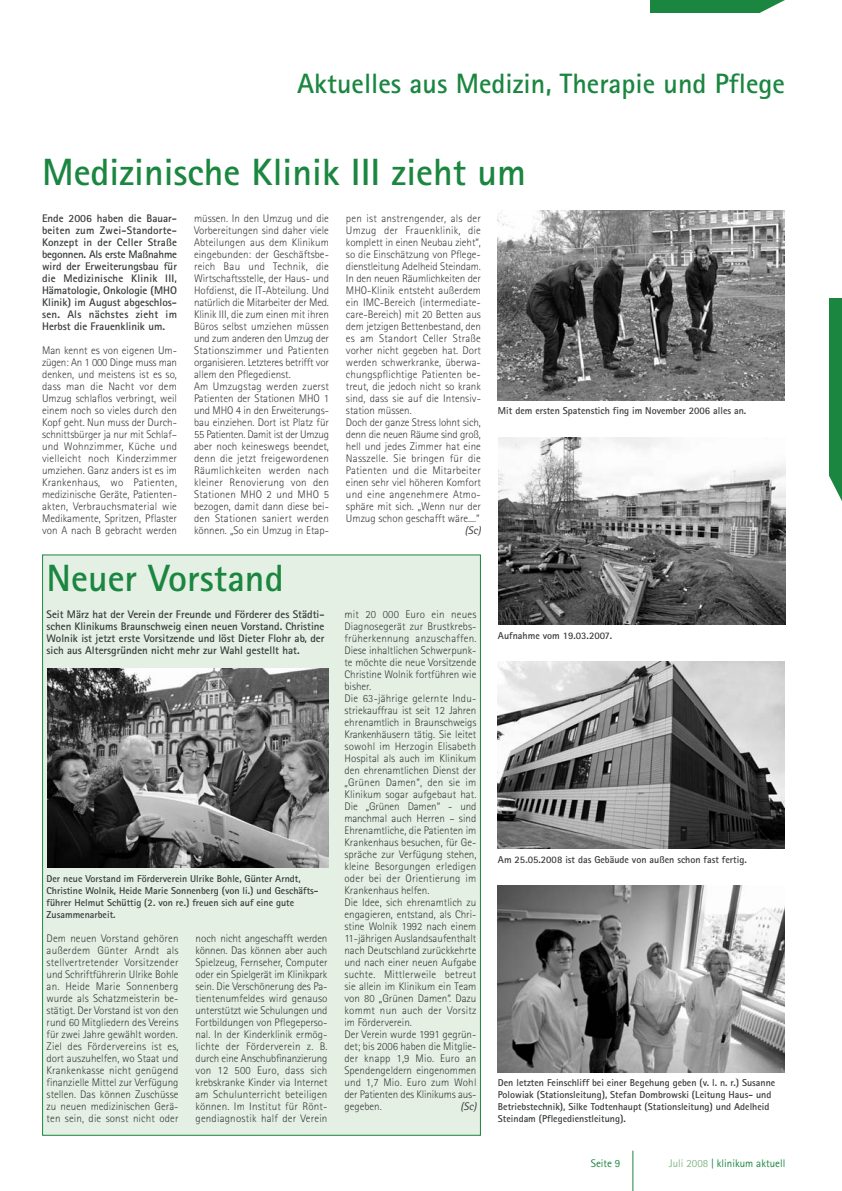
<style>
.page{position:relative;width:842px;height:1191px;background:#fff}
.page>*{position:absolute;margin:0;border:0;box-sizing:border-box;transform-origin:0 0}
.t1{font:700 38px "Rotis Sans Serif";color:#1b8640}
.t2{font:700 28px "Rotis Sans Serif";color:#1b8640}
.t3{font:300 11px/12px "Rotis Sans Serif";color:#383a3b;text-align:justify}
.t4{font:700 11px/12px "Rotis Sans Serif";color:#383a3b;text-align:justify}
.t5{font:11px "Rotis Sans Serif";color:#1b8640}
.t6{font:italic 11px "Rotis Sans Serif";color:#383a3b}
.t7{font:700 10px/12px "Rotis Sans Serif";color:#383a3b}
.s1{color:#86b789}
</style>
<div class="page">
<div style="left:43px;top:555px;width:437px;height:580px;background:#e4f0e4"></div>
<div style="left:650px;top:0;width:144px;height:13px;background:#1b8640"></div>
<svg style="left:759px;top:0;width:35px;height:13px"></svg>
<div style="left:829px;top:298px;width:12px;height:212px;background:#1b8640"></div>
<svg style="left:829px;top:476px;width:12px;height:34px"></svg>
<hr style="left:632px;top:1150px;width:1px;height:41px;background:#1b8640">
<img style="left:498px;top:662px;width:287px;height:187px">
<img style="left:498px;top:437px;width:287px;height:187px">
<img style="left:47px;top:669px;width:282px;height:198px">
<img style="left:498px;top:210px;width:287px;height:190px">
<img style="left:498px;top:885px;width:287px;height:187px">
<h2 class="t2" style="left:297px;top:74px;width:489px">Aktuelles aus Medizin, Therapie und Pflege</h2>
<h1 class="t1" style="left:42px;top:159px;width:485px">Medizinische Klinik III zieht um</h1>
<p class="t4" style="left:42px;top:213px;width:136px">Ende 2006 haben die Bauar&shy;beiten zum Zwei-Standorte-Konzept in der Celler Straße begonnen. Als erste Maßnahme wird der Erweiterungsbau für die Medizinische Klinik III, Hämatologie, Onkologie (MHO Klinik) im August abgeschlos&shy;sen. Als nächstes zieht im Herbst die Frauenklinik um.</p>
<p class="t3" style="left:42px;top:345px;width:136px">Man kennt es von eigenen Um&shy;zügen: An 1 000 Dinge muss man denken, und meistens ist es so, dass man die Nacht vor dem Umzug schlaflos verbringt, weil einem noch so vieles durch den Kopf geht. Nun muss der Durch&shy;schnittsbürger ja nur mit Schlaf– und Wohnzimmer, Küche und vielleicht noch Kinderzimmer umziehen. Ganz anders ist es im Krankenhaus, wo Patienten, medizinische Geräte, Patienten&shy;akten, Verbrauchsmaterial wie Medikamente, Spritzen, Pflaster von A nach B gebracht werden</p>
<p class="t3" style="left:194px;top:213px;width:136px;text-align:left">müssen. In den Umzug und die<br>Vorbereitungen sind daher viele<br>Abteilungen aus dem Klinikum eingebunden: der Geschäftsbe&shy;reich Bau und Technik, die<br>Wirtschaftsstelle, der Haus- und<br>Hofdienst, die IT-Abteilung. Und natürlich die Mitarbeiter der Med.<br>Klinik III, die zum einen mit ihren<br>Büros selbst umziehen müssen und zum anderen den Umzug der<br>Stationszimmer und Patienten organisieren. Letzteres betrifft vor allem den Pflegedienst.<br>Am Umzugstag werden zuerst<br>Patienten der Stationen MHO 1 und MHO 4 in den Erweiterungs&shy;bau einziehen. Dort ist Platz für<br>55 Patienten. Damit ist der Umzug aber noch keineswegs beendet, denn die jetzt freigewordenen<br>Räumlichkeiten werden nach kleiner Renovierung von den<br>Stationen MHO 2 und MHO 5 bezogen, damit dann diese bei&shy;den Stationen saniert werden können. „So ein Umzug in Etap-</p>
<p class="t3" style="left:346px;top:213px;width:136px;text-align:left">pen ist anstrengender, als der<br>Umzug der Frauenklinik, die komplett in einen Neubau zieht“, so die Einschätzung von Pflege&shy;dienstleitung Adelheid Steindam.<br>In den neuen Räumlichkeiten der<br>MHO-Klinik entsteht außerdem ein IMC-Bereich (intermediate&shy;care-Bereich) mit 20 Betten aus dem jetzigen Bettenbestand, den es am Standort Celler Straße vorher nicht gegeben hat. Dort werden schwerkranke, überwa&shy;chungspflichtige Patienten be&shy;treut, die jedoch nicht so krank sind, dass sie auf die Intensiv&shy;station müssen.<br>Doch der ganze Stress lohnt sich, denn die neuen Räume sind groß, hell und jedes Zimmer hat eine<br>Nasszelle. Sie bringen für die<br>Patienten und die Mitarbeiter einen sehr viel höheren Komfort und eine angenehmere Atmo&shy;sphäre mit sich. „Wenn nur der<br>Umzug schon geschafft wäre....“</p>
<p class="t6" style="left:465px;top:526px;width:18px">(Sc)</p>
<h1 class="t1" style="left:47px;top:565px;width:239px">Neuer Vorstand</h1>
<p class="t4" style="left:47px;top:609px;width:279px">Seit März hat der Verein der Freunde und Förderer des Städti&shy;schen Klinikums Braunschweig einen neuen Vorstand. Christine Wolnik ist jetzt erste Vorsitzende und löst Dieter Flohr ab, der sich aus Altersgründen nicht mehr zur Wahl gestellt hat.</p>
<p class="t7" style="left:47px;top:874px;width:273px">Der neue Vorstand im Förderverein Ulrike Bohle, Günter Arndt, Christine Wolnik, Heide Marie Sonnenberg (von li.) und Geschäfts&shy;führer Helmut Schüttig (2. von re.) freuen sich auf eine gute Zusammenarbeit.</p>
<p class="t3" style="left:47px;top:933px;width:133px">Dem neuen Vorstand gehören außerdem Günter Arndt als stellvertretender Vorsitzender und Schriftführerin Ulrike Bohle an. Heide Marie Sonnenberg wurde als Schatzmeisterin be&shy;stätigt. Der Vorstand ist von den rund 60 Mitgliedern des Vereins für zwei Jahre gewählt worden.<br>Ziel des Fördervereins ist es, dort auszuhelfen, wo Staat und Krankenkasse nicht genügend finanzielle Mittel zur Verfügung stellen. Das können Zuschüsse zu neuen medizinischen Gerä&shy;ten sein, die sonst nicht oder</p>
<p class="t3" style="left:196px;top:933px;width:133px">noch nicht angeschafft werden können. Das können aber auch Spielzeug, Fernseher, Computer oder ein Spielgerät im Klinikpark sein. Die Verschönerung des Pa&shy;tientenumfeldes wird genauso unterstützt wie Schulungen und Fortbildungen von Pflegeperso&shy;nal. In der Kinderklinik ermög&shy;lichte der Förderverein z. B. durch eine Anschubfinanzierung von 12 500 Euro, dass sich krebskranke Kinder via Internet am Schulunterricht beteiligen können. Im Institut für Rönt&shy;gendiagnostik half der Verein</p>
<p class="t3" style="left:344px;top:609px;width:133px;text-align:left">mit 20 000 Euro ein neues<br>Diagnosegerät zur Brustkrebs&shy;früherkennung anzuschaffen.<br>Diese inhaltlichen Schwerpunk&shy;te möchte die neue Vorsitzende<br>Christine Wolnik fortführen wie bisher.<br>Die 63-jährige gelernte Indu&shy;striekauffrau ist seit 12 Jahren ehrenamtlich in Braunschweigs<br>Krankenhäusern tätig. Sie leitet sowohl im Herzogin Elisabeth<br>Hospital als auch im Klinikum den ehrenamtlichen Dienst der „Grünen Damen“, den sie im<br>Klinikum sogar aufgebaut hat.<br>Die „Grünen Damen“ - und manchmal auch Herren – sind<br>Ehrenamtliche, die Patienten im<br>Krankenhaus besuchen, für Ge&shy;spräche zur Verfügung stehen, kleine Besorgungen erledigen oder bei der Orientierung im<br>Krankenhaus helfen.<br>Die Idee, sich ehrenamtlich zu engagieren, entstand, als Chri&shy;stine Wolnik 1992 nach einem<br>11-jährigen Auslandsaufenthalt nach Deutschland zurückkehrte und nach einer neuen Aufgabe suchte. Mittlerweile betreut sie allein im Klinikum ein Team von 80 „Grünen Damen“. Dazu kommt nun auch der Vorsitz im Förderverein.<br>Der Verein wurde 1991 gegrün&shy;det; bis 2006 haben die Mitglie&shy;der knapp 1,9 Mio. Euro an<br>Spendengeldern eingenommen und 1,7 Mio. Euro zum Wohl der Patienten des Klinikums aus&shy;gegeben.</p>
<p class="t6" style="left:460px;top:1102px;width:18px">(Sc)</p>
<p class="t7" style="left:498px;top:406px;width:250px">Mit dem ersten Spatenstich fing im November 2006 alles an.</p>
<p class="t7" style="left:498px;top:630px;width:116px">Aufnahme vom 19.03.2007.</p>
<p class="t7" style="left:498px;top:854px;width:250px">Am 25.05.2008 ist das Gebäude von außen schon fast fertig.</p>
<p class="t7" style="left:498px;top:1078px;width:279px">Den letzten Feinschliff bei einer Begehung geben (v. l. n. r.) Susanne Polowiak (Stationsleitung), Stefan Dombrowski (Leitung Haus- und Betriebstechnik), Silke Todtenhaupt (Stationsleitung) und Adelheid Steindam (Pflegedienstleitung).</p>
<p class="t5" style="left:591px;top:1159px;width:31px">Seite 9</p>
<p class="t5" style="left:669px;top:1159px;width:118px"><span class="s1">Juli 2008</span> | klinikum aktuell</p>
</div>
